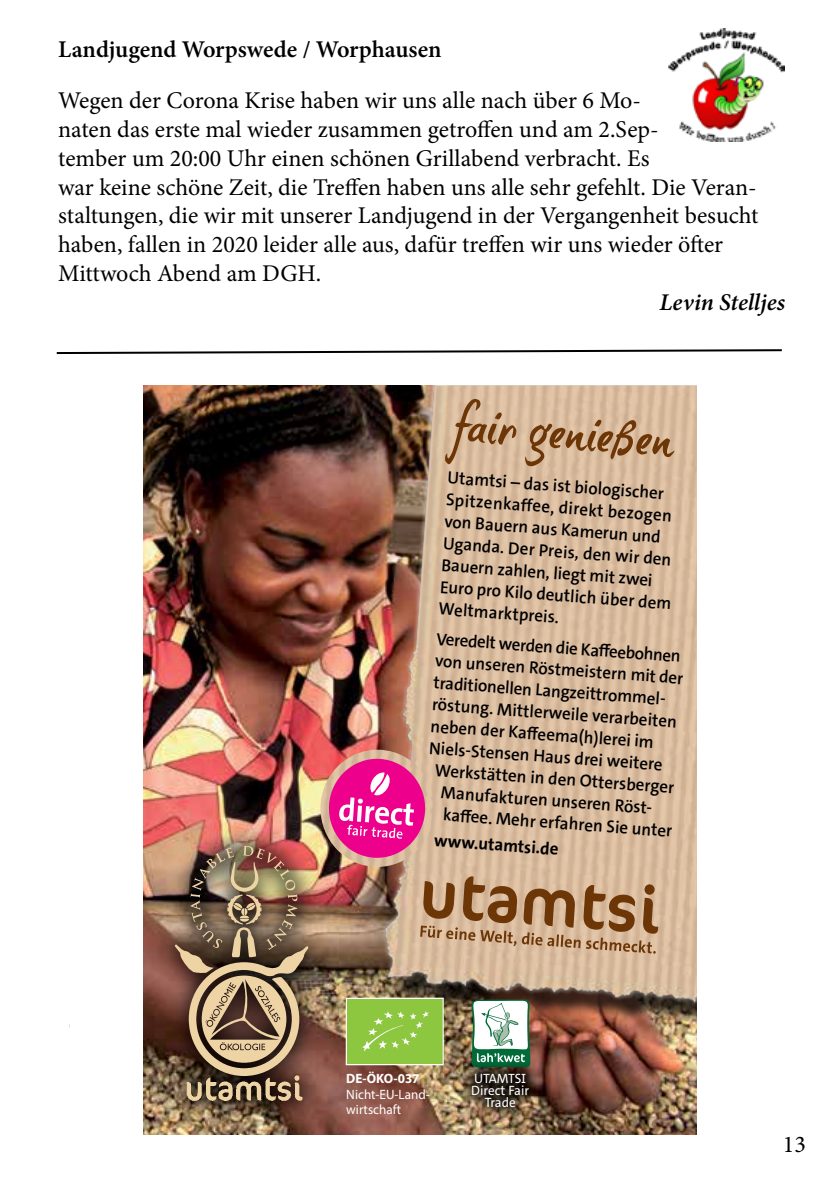
<style>
.page{position:relative;width:840px;height:1191px;background:#fff}
.page>*{position:absolute;margin:0;border:0;box-sizing:border-box;transform-origin:0 0}
.t1{font:24px/28.8px "Minion Pro";color:#000}
.t2{font:600 24px "Minion Pro";color:#000}
.t3{font:italic 600 24px "Minion Pro";letter-spacing:-.005em;color:#000}
.t4{font:600 17.4px/21.8px "The Sans C5";color:#000}
.t5{font:700 17.4px "The Sans C5";color:#000}
.t6{font:13.6px/15.6px "Myriad Pro";color:#fff}
.t7{font:13.6px/12.2px "The Sans C5";letter-spacing:-.005em;color:#fff;text-align:center}
.t8{font:700 13.6px "Myriad Pro";color:#fff}
</style>
<div class="page">
<img style="left:143px;top:385px;width:553px;height:749px">
<img style="left:367px;top:385px;width:329px;height:692px">
<img style="left:371px;top:385px;width:325px;height:639px">
<div style="left:153px;top:823px;width:177px;height:299px;background:#000;opacity:.75"></div>
<img style="left:174px;top:845px;width:134px;height:231px">
<img style="left:177px;top:1072px;width:132px;height:31px">
<svg style="left:420px;top:876px;width:238px;height:77px"></svg>
<svg style="left:444px;top:399px;width:72px;height:65px"></svg>
<svg style="left:525px;top:420px;width:149px;height:46px"></svg>
<img style="left:313px;top:749px;width:128px;height:125px">
<svg style="left:327px;top:757px;width:99px;height:102px"></svg>
<div style="left:347px;top:999px;width:95px;height:64px;background:#8dc63f"></div>
<svg style="left:362px;top:1011px;width:67px;height:40px"></svg>
<div style="left:345px;top:997px;width:98px;height:68px;border:1px solid #fff"></div>
<svg style="left:471px;top:999px;width:59px;height:62px"></svg>
<div style="left:460px;top:1061px;width:80px;height:58px;background:#000;opacity:.75"></div>
<img style="left:668px;top:28px;width:116px;height:114px">
<svg style="left:56px;top:349px;width:726px;height:5px"></svg>
<h1 class="t2" style="left:58px;top:33px;width:384px">Landjugend Worpswede / Worphausen</h1>
<p class="t1" style="left:58px;top:86px;width:701px">Wegen der Corona Krise haben wir uns alle nach über 6 Mo-<br>naten das erste mal wieder zusammen getroffen und am 2.Sep-<br>tember um 20:00 Uhr einen schönen Grillabend verbracht. Es<br>war keine schöne Zeit, die Treffen haben uns alle sehr gefehlt. Die Veran&shy;staltungen, die wir mit unserer Landjugend in der Vergangenheit besucht haben, fallen in 2020 leider alle aus, dafür treffen wir uns wieder öfter Mittwoch Abend am DGH.</p>
<h1 class="t3" style="left:659px;top:285px;width:127px">Levin Stelljes</h1>
<p class="t4" style="left:448px;top:467px;width:233px;rotate:4deg">Utamtsi – das ist biologischer<br>Spitzenkaffee, direkt bezogen von Bauern aus Kamerun und<br>Uganda. Der Preis, den wir den<br>Bauern zahlen, liegt mit zwei<br>Euro pro Kilo deutlich über dem<br>Weltmarktpreis.</p>
<p class="t4" style="left:437px;top:628px;width:246px;rotate:4deg">Veredelt werden die Kaff eebohnen</p>
<p class="t4" style="left:435px;top:650px;width:250px;rotate:4deg">von unseren Röstmeistern mit der</p>
<p class="t4" style="left:434px;top:672px;width:237px;rotate:4deg">traditionellen Langzeittrommel-</p>
<p class="t4" style="left:432px;top:693px;width:247px;rotate:4deg">röstung. Mittlerweile verarbeiten</p>
<p class="t4" style="left:431px;top:715px;width:225px;rotate:4deg">neben der Kaff eema(h)lerei im</p>
<p class="t4" style="left:430px;top:737px;width:235px;rotate:4deg">Niels-Stensen Haus drei weitere</p>
<p class="t4" style="left:435px;top:759px;width:241px;rotate:4deg">Werkstätten in den Ottersberger</p>
<p class="t4" style="left:441px;top:782px;width:213px;rotate:4deg">Manufakturen unseren Röst-</p>
<p class="t4" style="left:444px;top:804px;width:231px;rotate:4deg">kaff ee. Mehr erfahren Sie unter</p>
<p class="t5" style="left:434px;top:829px;width:126px;rotate:4deg">www.utamtsi.de</p>
<p class="t8" style="left:346px;top:1069px;width:75px">DE-ÖKO-037</p>
<p class="t6" style="left:346px;top:1086px;width:85px">Nicht-EU-Land&shy;wirtschaft</p>
<p class="t7" style="left:471px;top:1072px;width:59px">UTAMTSI<br>Direct Fair<br>Trade</p>
<h1 class="t1" style="left:782px;top:1129px;width:25px">13</h1>
</div>
